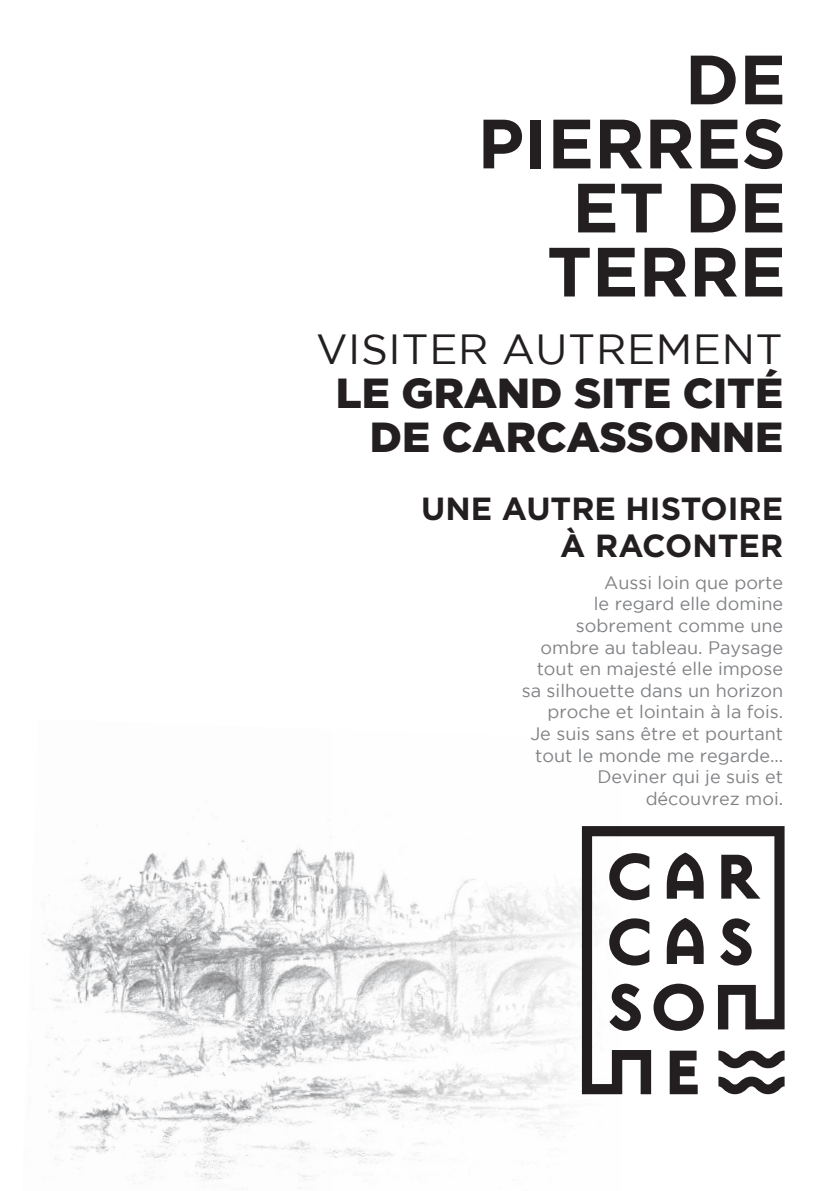
<style>
.page{position:relative;width:840px;height:1191px;background:#fff}
.page>*{position:absolute;margin:0;border:0;box-sizing:border-box;transform-origin:0 0}
.t1{font:700 69.6px/64px "Gotham";color:#231f20;text-align:right}
.t2{font:900 42px/44px "Gotham";color:#231f20;text-align:right}
.t3{font:42px "Gotham";letter-spacing:.015em;color:#231f20}
.t4{font:700 32px/37.4px "Gotham";color:#231f20;text-align:right}
.t5{font:18px/21.6px "Gotham";color:#808285;text-align:right}
</style>
<div class="page">
<svg style="left:706px;top:826px;width:78px;height:268px"></svg>
<svg style="left:720px;top:854px;width:40px;height:44px"></svg>
<img style="left:42px;top:824px;width:664px;height:365px">
<h1 class="t1" style="left:477px;top:46px;width:310px">DE<br>PIERRES<br>ET DE<br>TERRE</h1>
<h2 class="t3" style="left:316px;top:326px;width:468px">VISITER AUTREMENT</h2>
<h2 class="t2" style="left:336px;top:370px;width:448px">LE GRAND SITE CITÉ<br>DE CARCASSONNE</h2>
<h3 class="t4" style="left:421px;top:489px;width:363px">UNE AUTRE HISTOIRE<br>À RACONTER</h3>
<p class="t5" style="left:521px;top:571px;width:263px">Aussi loin que porte<br>le regard elle domine sobrement comme une ombre au tableau. Paysage tout en majesté elle impose sa silhouette dans un horizon proche et lointain à la fois.<br>Je suis sans être et pourtant tout le monde me regarde…<br>Deviner qui je suis et découvrez moi.</p>
</div>
